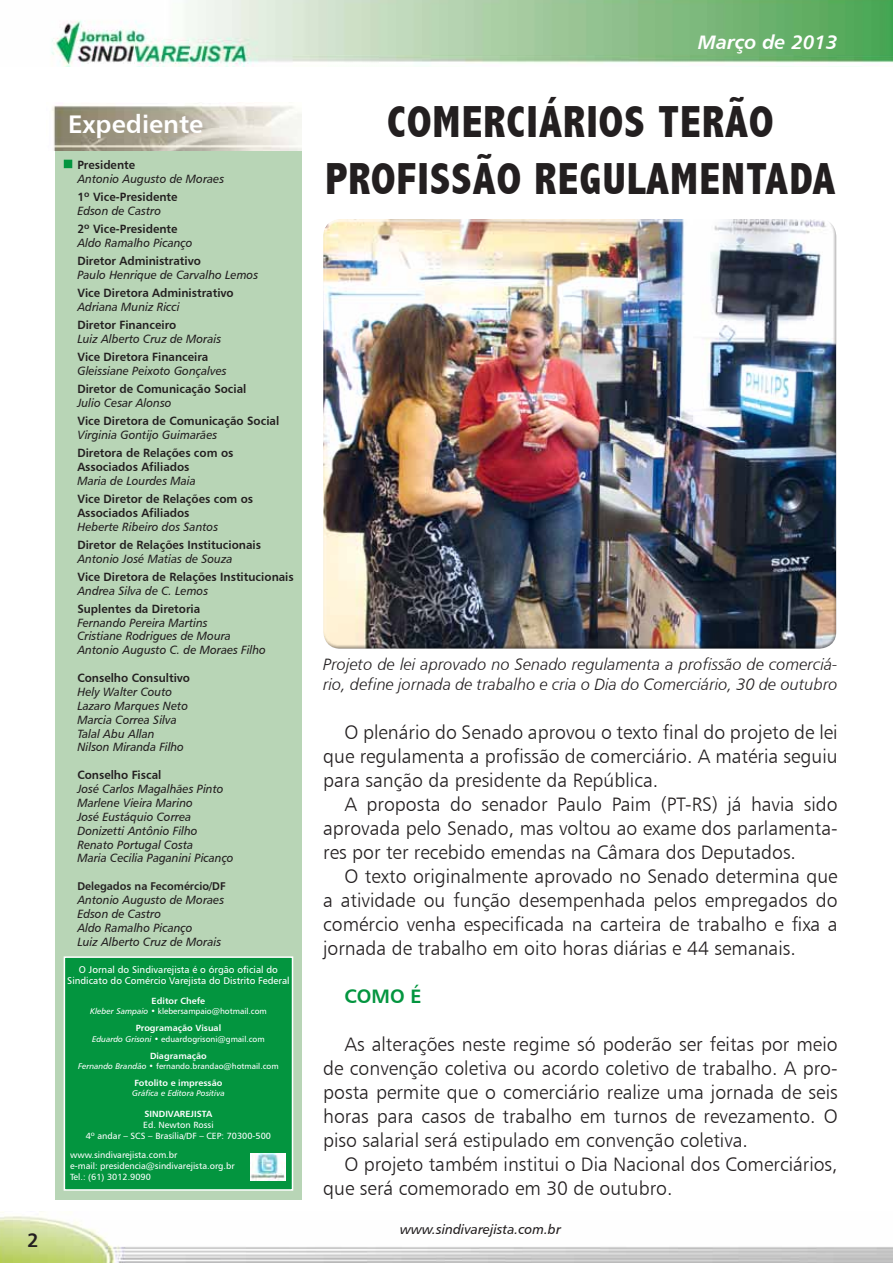
<style>
.page{position:relative;width:893px;height:1263px;background:#fff}
.page>*{position:absolute;margin:0;border:0;box-sizing:border-box;transform-origin:0 0}
.t1{font:800 condensed 45px/57px "Abadi";letter-spacing:.025em;color:#231f20;text-align:center}
.t2{font:25.5px "Humanist 777 BT Bold B";color:#fff}
.t3{font:19.5px/24px "Humanist 777 BT Light B";color:#231f20;text-align:justify}
.t4{font:19.5px "Humanist 777 BT Bold Italic B";color:#fff}
.t5{font:19.5px "Humanist 777 BT Bold B";color:#03953f}
.t6{font:19.5px "Humanist 777 BT Bold B";color:#231f20}
.t7{font:16.5px/19.8px "Humanist 777 BT Light Italic B";color:#231f20}
.t8{font:13.5px "Humanist 777 BT Italic B";color:#231f20}
.t9{font:12px/13.8px "Humanist 777 BT Italic B";color:#231f20;scale:.96 1}
.t10{font:12px/13.8px "Humanist 777 BT Bold B";color:#231f20;scale:.96 1}
.t11{font:11.25px "Humanist 777 BT Bold B";color:#231f20;scale:.96 1}
.t12{font:9.75px/11.7px "Humanist 777 BT Roman B";color:#fff;text-align:center}
.t13{font:9px/10.8px "Humanist 777 BT Roman B";color:#fff;text-align:center}
.t14{font:9px "Humanist 777 BT Bold B";color:#fff}
.t15{font:8.25px "Humanist 777 BT Roman B";color:#fff}
.t16{font:8.25px "Humanist 777 BT Italic B";color:#fff}
.s1{font-family:"Humanist 777 BT Italic B"}
</style>
<div class="page">
<img style="left:51px;top:0;width:842px;height:66px">
<img style="left:0;top:1211px;width:893px;height:52px">
<div style="left:55px;top:149px;width:247px;height:1050px;background:#b8d5b6"></div>
<img style="left:52px;top:103px;width:250px;height:48px">
<div style="left:64px;top:160px;width:8px;height:8px;background:#03953f"></div>
<div style="left:64px;top:956px;width:229px;height:235px;background:#03953f;border:2px solid #fff"></div>
<img style="left:251px;top:1153px;width:34px;height:27px">
<div style="left:321px;top:219px;width:516px;height:431px;background:#231f20;opacity:.75"></div>
<p class="t6" style="left:27px;top:1228px;width:13px">2</p>
<h2 class="t2" style="left:68px;top:108px;width:137px">Expediente</h2>
<p class="t10" style="left:77px;top:157px;width:62px">Presidente</p>
<p class="t9" style="left:77px;top:171px;width:154px">Antonio Augusto de Moraes</p>
<p class="t10" style="left:77px;top:189px;width:106px">1º Vice-Presidente</p>
<p class="t9" style="left:77px;top:203px;width:89px">Edson de Castro</p>
<p class="t10" style="left:77px;top:221px;width:106px">2º Vice-Presidente</p>
<p class="t9" style="left:77px;top:235px;width:122px">Aldo Ramalho Picanço</p>
<p class="t10" style="left:77px;top:253px;width:130px">Diretor Administrativo</p>
<p class="t9" style="left:77px;top:267px;width:190px">Paulo Henrique de Carvalho Lemos</p>
<p class="t10" style="left:77px;top:285px;width:164px">Vice Diretora Administrativo</p>
<p class="t9" style="left:77px;top:299px;width:108px">Adriana Muniz Ricci</p>
<p class="t10" style="left:77px;top:317px;width:105px">Diretor Financeiro</p>
<p class="t9" style="left:77px;top:331px;width:151px">Luiz Alberto Cruz de Morais</p>
<p class="t10" style="left:77px;top:349px;width:138px">Vice Diretora Financeira</p>
<p class="t9" style="left:77px;top:363px;width:157px">Gleissiane Peixoto Gonçalves</p>
<p class="t10" style="left:77px;top:381px;width:178px">Diretor de Comunicação Social</p>
<p class="t9" style="left:77px;top:395px;width:100px">Julio Cesar Alonso</p>
<p class="t10" style="left:77px;top:413px;width:212px">Vice Diretora de Comunicação Social</p>
<p class="t9" style="left:77px;top:427px;width:147px">Virginia Gontijo Guimarães</p>
<p class="t10" style="left:77px;top:445px;width:164px">Diretora de Relações com os<br>Associados Afiliados</p>
<p class="t9" style="left:77px;top:473px;width:125px">Maria de Lourdes Maia</p>
<p class="t10" style="left:77px;top:491px;width:185px">Vice Diretor de Relações com os<br>Associados Afiliados</p>
<p class="t9" style="left:77px;top:519px;width:148px">Heberte Ribeiro dos Santos</p>
<p class="t10" style="left:77px;top:537px;width:193px">Diretor de Relações Institucionais</p>
<p class="t9" style="left:77px;top:551px;width:163px">Antonio José Matias de Souza</p>
<p class="t10" style="left:77px;top:569px;width:227px">Vice Diretora de Relações Institucionais</p>
<p class="t9" style="left:77px;top:583px;width:138px">Andrea Silva de C. Lemos</p>
<p class="t10" style="left:77px;top:601px;width:130px">Suplentes da Diretoria</p>
<p class="t9" style="left:77px;top:615px;width:198px">Fernando Pereira Martins<br>Cristiane Rodrigues de Moura<br>Antonio Augusto C. de Moraes Filho</p>
<p class="t10" style="left:77px;top:671px;width:119px">Conselho Consultivo</p>
<p class="t9" style="left:77px;top:684px;width:117px">Hely Walter Couto<br>Lazaro Marques Neto<br>Marcia Correa Silva<br>Talal Abu Allan<br>Nilson Miranda Filho</p>
<p class="t10" style="left:77px;top:768px;width:89px">Conselho Fiscal</p>
<p class="t9" style="left:77px;top:782px;width:164px">José Carlos Magalhães Pinto<br>Marlene Vieira Marino<br>José Eustáquio Correa<br>Donizetti Antônio Filho<br>Renato Portugal Costa<br>Maria Cecilia Paganini Picanço</p>
<p class="t11" style="left:77px;top:879px;width:156px">Delegados na Fecomércio/DF</p>
<p class="t9" style="left:77px;top:893px;width:154px">Antonio Augusto de Moraes<br>Edson de Castro<br>Aldo Ramalho Picanço<br>Luiz Alberto Cruz de Morais</p>
<p class="t12" style="left:67px;top:963px;width:224px">O Jornal do Sindivarejista é o órgão oficial do<br>Sindicato do Comércio Varejista do Distrito Federal</p>
<p class="t14" style="left:152px;top:995px;width:55px">Editor Chefe</p>
<p class="t15" style="left:90px;top:1005px;width:178px"><span class="s1">Kleber Sampaio</span> • klebersampaio@hotmail.com</p>
<p class="t14" style="left:136px;top:1022px;width:87px">Programação Visual</p>
<p class="t15" style="left:92px;top:1033px;width:174px"><span class="s1">Eduardo Grisoni</span> • eduardogrisoni@gmail.com</p>
<p class="t14" style="left:150px;top:1050px;width:58px">Diagramação</p>
<p class="t15" style="left:78px;top:1060px;width:202px"><span class="s1">Fernando Brandão</span> • fernando.brandao@hotmail.com</p>
<p class="t14" style="left:135px;top:1077px;width:89px">Fotolito e impressão</p>
<p class="t16" style="left:132px;top:1087px;width:94px">Gráfica e Editora Positiva</p>
<p class="t14" style="left:145px;top:1108px;width:69px">SINDIVAREJISTA</p>
<p class="t13" style="left:86px;top:1119px;width:187px">Ed. Newton Rossi<br>4º andar – SCS – Brasília/DF – CEP: 70300-500</p>
<p class="t13" style="left:70px;top:1149px;width:166px;text-align:left">www.sindivarejista.com.br<br>e-mail: presidencia@sindivarejista.org.br<br>Tel.: (61) 3012.9090</p>
<p class="t4" style="left:698px;top:30px;width:141px">Março de 2013</p>
<h1 class="t1" style="left:325px;top:94px;width:512px">COMERCIÁRIOS TERÃO<br>PROFISSÃO REGULAMENTADA</h1>
<p class="t7" style="left:323px;top:654px;width:516px">Projeto de lei aprovado no Senado regulamenta a profissão de comerciá&shy;rio, define jornada de trabalho e cria o Dia do Comerciário, 30 de outubro</p>
<p class="t3" style="left:323px;top:720px;width:516px;text-indent:21px">O plenário do Senado aprovou o texto final do projeto de lei que regulamenta a profissão de comerciário. A matéria seguiu para sanção da presidente da República.</p>
<p class="t3" style="left:323px;top:792px;width:516px;text-indent:21px">A proposta do senador Paulo Paim (PT-RS) já havia sido aprovada pelo Senado, mas voltou ao exame dos parlamenta&shy;res por ter recebido emendas na Câmara dos Deputados.</p>
<p class="t3" style="left:323px;top:864px;width:516px;text-indent:21px">O texto originalmente aprovado no Senado determina que a atividade ou função desempenhada pelos empregados do comércio venha especificada na carteira de trabalho e fixa a jornada de trabalho em oito horas diárias e 44 semanais.</p>
<p class="t5" style="left:344px;top:984px;width:79px">COMO É</p>
<p class="t3" style="left:323px;top:1032px;width:516px;text-indent:21px">As alterações neste regime só poderão ser feitas por meio de convenção coletiva ou acordo coletivo de trabalho. A pro&shy;posta permite que o comerciário realize uma jornada de seis horas para casos de trabalho em turnos de revezamento. O piso salarial será estipulado em convenção coletiva.</p>
<p class="t3" style="left:323px;top:1152px;width:516px;text-indent:21px">O projeto também institui o Dia Nacional dos Comerciários, que será comemorado em 30 de outubro.</p>
<p class="t8" style="left:400px;top:1221px;width:162px">www.sindivarejista.com.br</p>
</div>
